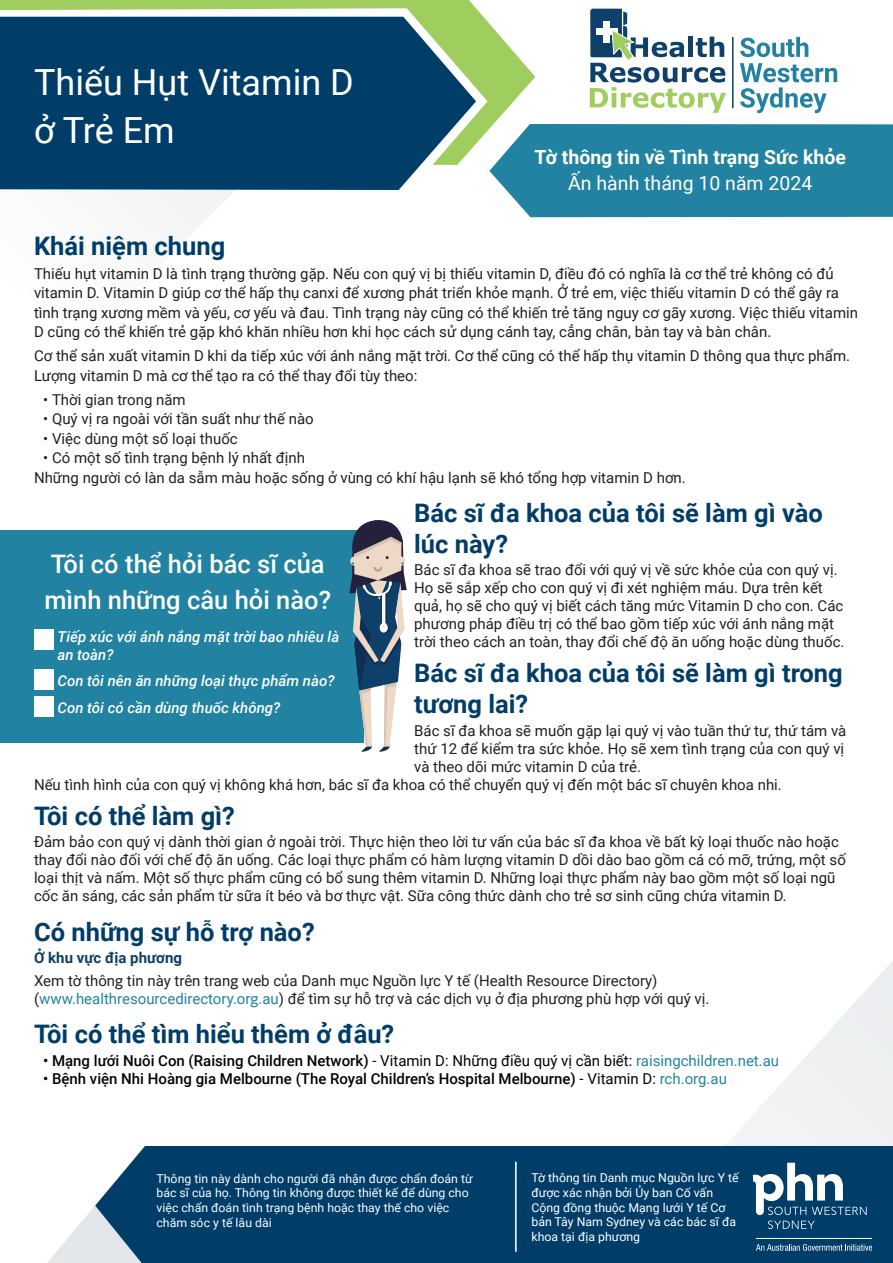
<style>
.page{position:relative;width:893px;height:1263px;background:#fff}
.page>*{position:absolute;margin:0;border:0;box-sizing:border-box;transform-origin:0 0}
.t1{font:36px/48px "Roboto";color:#fff}
.General_paragraphs{font:700 25.5px/30.6px "Roboto";color:#003d69}
.t2{font:500 25.5px/36px "Roboto";color:#fff}
.t3{font:700 19.5px "Roboto";color:#fff}
.t4{font:19.5px "Roboto";color:#fff}
.General_paragraphs-2{font:15px/18px "Roboto";color:#231f20}
.Bullet_list{font:15px/18px "Roboto";color:#231f20}
.t5{font:500 15px "Roboto";color:#040503}
.t6{font:italic 500 15px/18px "Roboto";color:#fff}
.General_paragraphs-3{font:700 15px "Roboto";color:#0f3e68}
.t7{font:12.15px/14.7px "Roboto";color:#fafbfb}
.t8{font:12.15px/14.7px "Roboto";color:#fff}
.s1{color:#2084a2}
.s2{font-weight:400}
.s3{font-weight:400;color:#2084a2}
</style>
<div class="page">
<svg style="left:121px;top:193px;width:111px;height:54px"></svg>
<svg style="left:0;top:0;width:535px;height:130px;fill:#a0ce5e"></svg>
<div style="left:489px;top:124px;width:404px;height:93px;background:#2182a2"></div>
<svg style="left:0;top:8px;width:488px;height:185px;background:#225877"></svg>
<svg style="left:725px;top:961px;width:168px;height:185px"></svg>
<svg style="left:47px;top:1206px;width:48px;height:57px"></svg>
<div style="left:95px;top:1146px;width:798px;height:117px;background:#003d69"></div>
<svg style="left:753px;top:1163px;width:114px;height:66px"></svg>
<svg style="left:756px;top:1244px;width:116px;height:7px"></svg>
<hr style="left:515px;top:1162px;width:2px;height:90px;background:#fff">
<svg style="left:590px;top:9px;width:136px;height:104px"></svg>
<svg style="left:740px;top:37px;width:68px;height:20px"></svg>
<svg style="left:740px;top:63px;width:97px;height:50px"></svg>
<hr style="left:732px;top:37px;width:1px;height:71px;background:#0e4069">
<div style="left:0;top:530px;width:364px;height:213px;background:#2182a2"></div>
<svg style="left:349px;top:520px;width:58px;height:232px"></svg>
<div style="left:34px;top:629px;width:20px;height:20px;background:#fff"></div>
<div style="left:34px;top:669px;width:20px;height:20px;background:#fff"></div>
<div style="left:34px;top:697px;width:20px;height:20px;background:#fff"></div>
<p class="t1" style="left:34px;top:57px;width:321px">Thiếu Hụt Vitamin D ở Trẻ Em</p>
<p class="t3" style="left:534px;top:143px;width:313px">Tờ thông tin về Tình trạng Sức khỏe</p>
<p class="t4" style="left:568px;top:169px;width:246px">Ấn hành tháng 10 năm 2024</p>
<p class="General_paragraphs" style="left:34px;top:229px;width:193px">Khái niệm chung</p>
<p class="General_paragraphs-2" style="left:34px;top:263px;width:825px;line-height:19.5px">Thiếu hụt vitamin D là tình trạng thường gặp. Nếu con quý vị bị thiếu vitamin D, điều đó có nghĩa là cơ thể trẻ không có đủ vitamin D. Vitamin D giúp cơ thể hấp thụ canxi để xương phát triển khỏe mạnh. Ở trẻ em, việc thiếu vitamin D có thể gây ra tình trạng xương mềm và yếu, cơ yếu và đau. Tình trạng này cũng có thể khiến trẻ tăng nguy cơ gãy xương. Việc thiếu vitamin D cũng có thể khiến trẻ gặp khó khăn nhiều hơn khi học cách sử dụng cánh tay, cẳng chân, bàn tay và bàn chân.</p>
<p class="General_paragraphs-2" style="left:34px;top:345px;width:818px;line-height:19.5px">Cơ thể sản xuất vitamin D khi da tiếp xúc với ánh nắng mặt trời. Cơ thể cũng có thể hấp thụ vitamin D thông qua thực phẩm.<br>Lượng vitamin D mà cơ thể tạo ra có thể thay đổi tùy theo:</p>
<p class="General_paragraphs-2" style="left:43px;top:390px;width:144px">• Thời gian trong năm</p>
<p class="General_paragraphs-2" style="left:43px;top:409px;width:272px">• Quý vị ra ngoài với tần suất như thế nào</p>
<p class="General_paragraphs-2" style="left:43px;top:429px;width:196px">• Việc dùng một số loại thuốc</p>
<p class="General_paragraphs-2" style="left:43px;top:448px;width:264px">• Có một số tình trạng bệnh lý nhất định</p>
<p class="General_paragraphs-2" style="left:34px;top:468px;width:653px">Những người có làn da sẫm màu hoặc sống ở vùng có khí hậu lạnh sẽ khó tổng hợp vitamin D hơn.</p>
<p class="General_paragraphs" style="left:414px;top:497px;width:410px">Bác sĩ đa khoa của tôi sẽ làm gì vào lúc này?</p>
<p class="Bullet_list" style="left:414px;top:560px;width:432px">Bác sĩ đa khoa sẽ trao đổi với quý vị về sức khỏe của con quý vị.<br>Họ sẽ sắp xếp cho con quý vị đi xét nghiệm máu. Dựa trên kết quả, họ sẽ cho quý vị biết cách tăng mức Vitamin D cho con. Các phương pháp điều trị có thể bao gồm tiếp xúc với ánh nắng mặt trời theo cách an toàn, thay đổi chế độ ăn uống hoặc dùng thuốc.</p>
<p class="General_paragraphs" style="left:414px;top:657px;width:430px">Bác sĩ đa khoa của tôi sẽ làm gì trong tương lai?</p>
<p class="General_paragraphs-2" style="left:414px;top:721px;width:434px">Bác sĩ đa khoa sẽ muốn gặp lại quý vị vào tuần thứ tư, thứ tám và thứ 12 để kiểm tra sức khỏe. Họ sẽ xem tình trạng của con quý vị và theo dõi mức vitamin D của trẻ.</p>
<p class="General_paragraphs-2" style="left:34px;top:775px;width:749px">Nếu tình hình của con quý vị không khá hơn, bác sĩ đa khoa có thể chuyển quý vị đến một bác sĩ chuyên khoa nhi.</p>
<p class="General_paragraphs" style="left:34px;top:799px;width:202px">Tôi có thể làm gì?</p>
<p class="General_paragraphs-2" style="left:34px;top:832px;width:813px">Đảm bảo con quý vị dành thời gian ở ngoài trời. Thực hiện theo lời tư vấn của bác sĩ đa khoa về bất kỳ loại thuốc nào hoặc thay đổi nào đối với chế độ ăn uống. Các loại thực phẩm có hàm lượng vitamin D dồi dào bao gồm cá có mỡ, trứng, một số loại thịt và nấm. Một số thực phẩm cũng có bổ sung thêm vitamin D. Những loại thực phẩm này bao gồm một số loại ngũ cốc ăn sáng, các sản phẩm từ sữa ít béo và bơ thực vật. Sữa công thức dành cho trẻ sơ sinh cũng chứa vitamin D.</p>
<p class="General_paragraphs" style="left:34px;top:915px;width:282px">Có những sự hỗ trợ nào?</p>
<p class="General_paragraphs-3" style="left:34px;top:947px;width:149px">Ở khu vực địa phương</p>
<p class="General_paragraphs-2" style="left:34px;top:971px;width:677px">Xem tờ thông tin này trên trang web của Danh mục Nguồn lực Y tế (Health Resource Directory) (<span class="s1">www.healthresourcedirectory.org.au</span>) để tìm sự hỗ trợ và các dịch vụ ở địa phương phù hợp với quý vị.</p>
<p class="General_paragraphs" style="left:34px;top:1018px;width:362px">Tôi có thể tìm hiểu thêm ở đâu?</p>
<p class="t5" style="left:43px;top:1050px;width:738px">• Mạng lưới Nuôi Con (Raising Children Network) <span class="s2">- Vitamin D: Những điều quý vị cần biết:</span> <span class="s3">raisingchildren.net.au</span></p>
<p class="t5" style="left:43px;top:1068px;width:685px">• Bệnh viện Nhi Hoàng gia Melbourne (The Royal Children’s Hospital Melbourne) <span class="s2">- Vitamin D:</span> <span class="s3">rch.org.au</span></p>
<p class="t2" style="left:44px;top:545px;width:288px">Tôi có thể hỏi bác sĩ của mình những câu hỏi nào?</p>
<p class="t6" style="left:57px;top:627px;width:283px">Tiếp xúc với ánh nắng mặt trời bao nhiêu là an toàn?</p>
<p class="t6" style="left:57px;top:671px;width:279px">Con tôi nên ăn những loại thực phẩm nào?</p>
<p class="t6" style="left:57px;top:698px;width:225px">Con tôi có cần dùng thuốc không?</p>
<p class="t7" style="left:157px;top:1170px;width:318px">Thông tin này dành cho người đã nhận được chẩn đoán từ bác sĩ của họ. Thông tin không được thiết kế để dùng cho việc chẩn đoán tình trạng bệnh hoặc thay thế cho việc chăm sóc y tế lâu dài</p>
<p class="t8" style="left:531px;top:1170px;width:209px">Tờ thông tin Danh mục Nguồn lực Y tế được xác nhận bởi Ủy ban Cố vấn<br>Cộng đồng thuộc Mạng lưới Y tế Cơ bản Tây Nam Sydney và các bác sĩ đa khoa tại địa phương</p>
</div>
